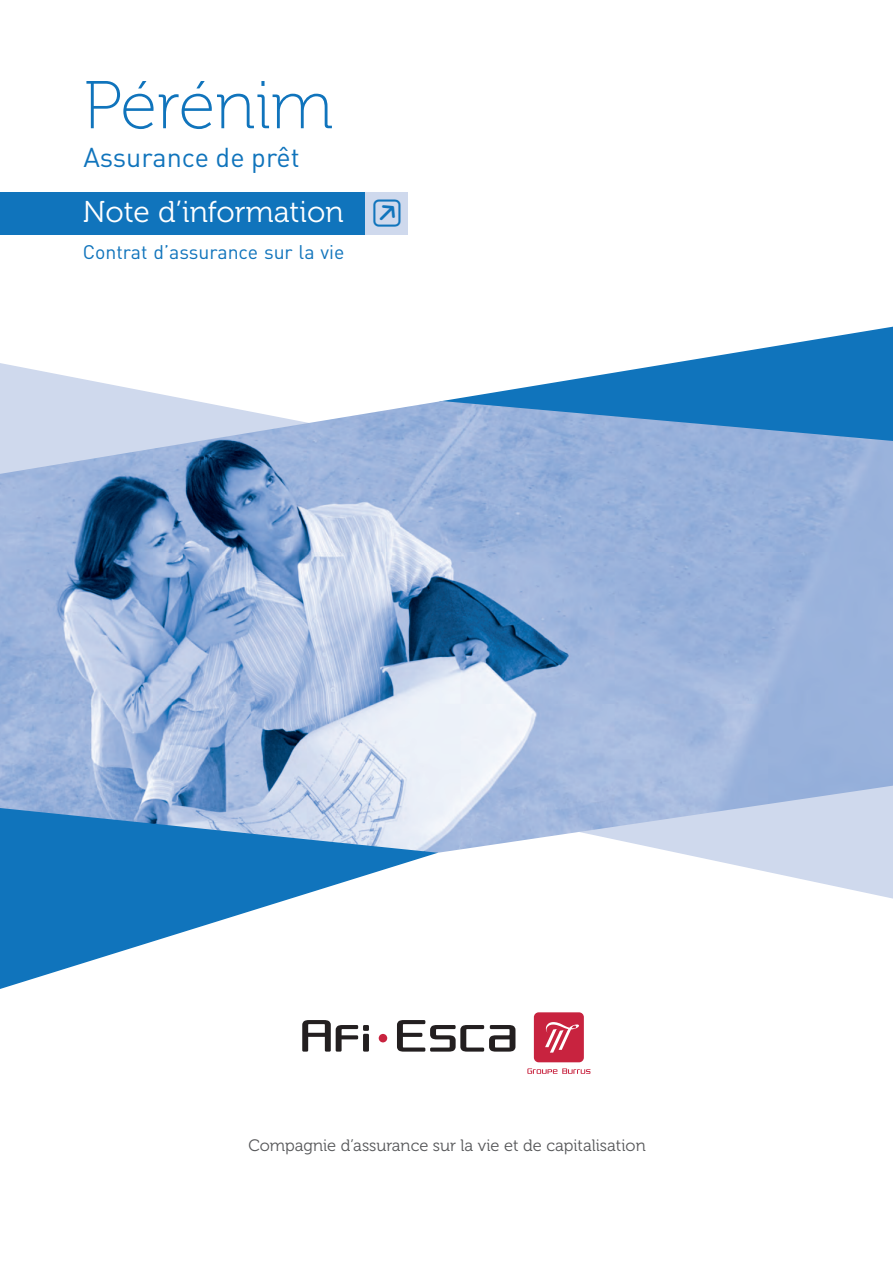
<style>
.page{position:relative;width:893px;height:1263px;background:#fff}
.page>*{position:absolute;margin:0;border:0;box-sizing:border-box;transform-origin:0 0}
.t1{font:67.5px "Museo 100";color:#1074bc}
.t2{font:33.9px "Button Bonus Rounded Positive";color:#1074bc}
.t3{font:30px "Museo 300";color:#fff}
.t4{font:27px "DIN";color:#1074bc}
.t5{font:19.5px "DIN";color:#1074bc}
.t6{font:16.5px "Museo 300";color:#57585a}
</style>
<div class="page">
<div style="left:0;top:192px;width:366px;height:42px;background:#1074bc"></div>
<div style="left:366px;top:192px;width:42px;height:42px;background:#cfd9ed"></div>
<svg style="left:453px;top:326px;width:440px;height:75px"></svg>
<svg style="left:1px;top:363px;width:452px;height:38px"></svg>
<svg style="left:1px;top:853px;width:436px;height:136px"></svg>
<svg style="left:679px;top:853px;width:214px;height:46px"></svg>
<img style="left:1px;top:401px;width:892px;height:452px">
<div style="left:379px;top:1034px;width:8px;height:8px;background:#c8233f;border-radius:50%"></div>
<svg style="left:527px;top:1068px;width:63px;height:6px"></svg>
<div style="left:534px;top:1012px;width:50px;height:50px;background:#c8233f;border-radius:5px"></div>
<svg style="left:545px;top:1022px;width:34px;height:30px"></svg>
<svg style="left:302px;top:1020px;width:67px;height:31px"></svg>
<svg style="left:397px;top:1020px;width:118px;height:31px"></svg>
<h1 class="t1" style="left:83px;top:81px;width:251px">Pérénim</h1>
<h3 class="t4" style="left:83px;top:142px;width:218px">Assurance de prêt</h3>
<h3 class="t3" style="left:83px;top:201px;width:262px">Note d’information</h3>
<p class="t5" style="left:83px;top:241px;width:263px">Contrat d’assurance sur la vie</p>
<h2 class="t2" style="left:370px;top:198px;width:35px">W</h2>
<p class="t6" style="left:248px;top:1139px;width:399px">Compagnie d’assurance sur la vie et de capitalisation</p>
</div>
